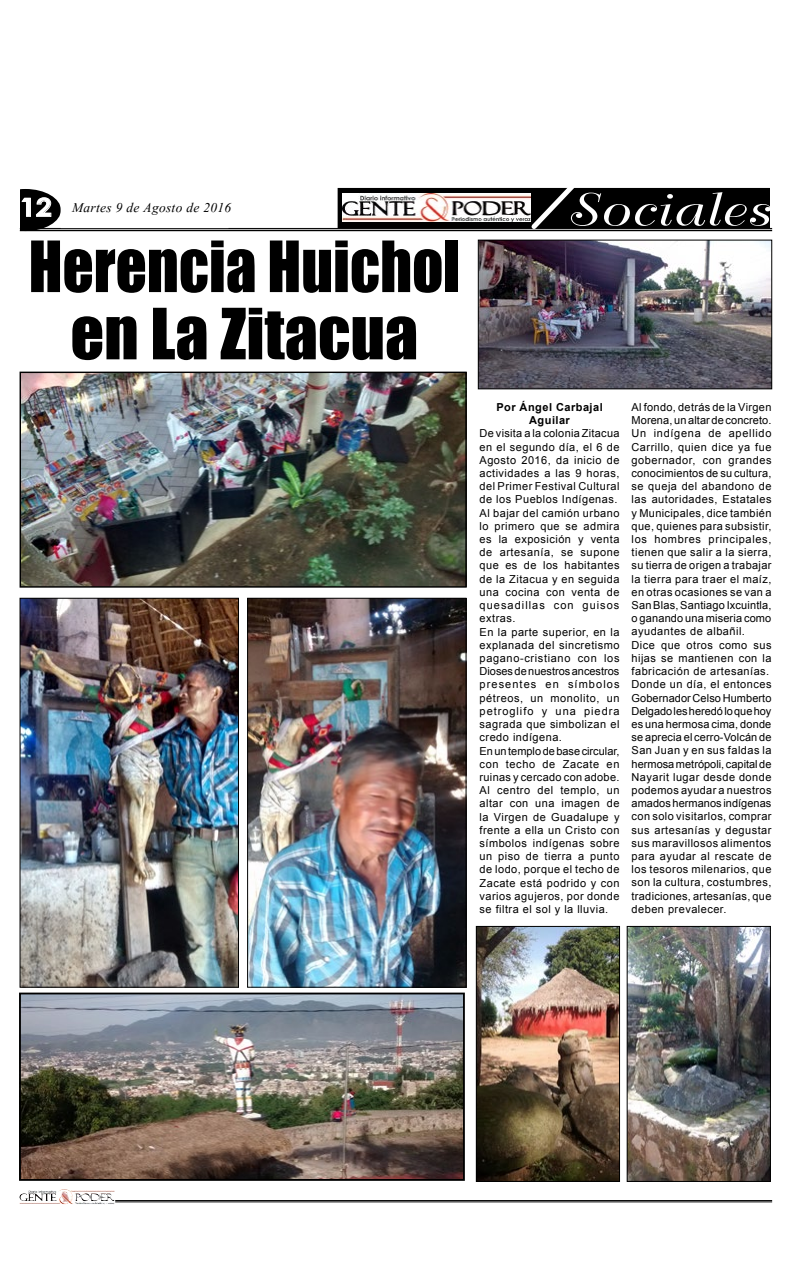
<style>
.page{position:relative;width:792px;height:1276px;background:#fff}
.page>*{position:absolute;margin:0;border:0;box-sizing:border-box;transform-origin:0 0}
.t1{font:65.2px/67.2px "Impact";color:#000;text-align:center;scale:.94 1}
.t2{font:700 25.2px "Century Gothic";color:#fff;scale:1.14 1}
.t3{font:16.7px "Vijaya";letter-spacing:.02em;color:#000}
.t4{font:11px/13.2px "Arial";letter-spacing:.045em;color:#000}
.t5{font:700 11px/13.2px "Arial";letter-spacing:.045em;color:#000;text-align:center}
</style>
<div class="page">
<img style="left:58px;top:1189px;width:14px;height:12px">
<hr style="left:115px;top:1200px;width:657px;height:1px;background:#000">
<hr style="left:115px;top:1201px;width:657px;height:1px;background:#000">
<svg style="left:20px;top:189px;width:41px;height:41px"></svg>
<hr style="left:20px;top:228px;width:752px;height:1px;background:#000">
<hr style="left:20px;top:230px;width:752px;height:1px;background:#000">
<img style="left:22px;top:995px;width:440px;height:182px">
<div style="left:19px;top:992px;width:446px;height:188px;border:2px solid #000"></div>
<img style="left:22px;top:373px;width:443px;height:212px">
<div style="left:20px;top:371px;width:447px;height:216px;border:1px solid #000"></div>
<img style="left:22px;top:600px;width:215px;height:385px">
<div style="left:20px;top:598px;width:219px;height:389px;border:1px solid #000"></div>
<img style="left:249px;top:600px;width:216px;height:385px">
<div style="left:247px;top:598px;width:220px;height:389px;border:1px solid #000"></div>
<div style="left:338px;top:188px;width:431px;height:40px;background:#000"></div>
<img style="left:343px;top:194px;width:184px;height:28px">
<svg style="left:527px;top:187px;width:244px;height:45px"></svg>
<img style="left:480px;top:242px;width:290px;height:145px">
<div style="left:478px;top:240px;width:294px;height:149px;border:1px solid #000"></div>
<img style="left:478px;top:928px;width:140px;height:251px">
<div style="left:476px;top:926px;width:144px;height:255px;border:1px solid #000"></div>
<img style="left:629px;top:928px;width:140px;height:251px">
<div style="left:627px;top:926px;width:144px;height:255px;border:1px solid #000"></div>
<h2 class="t2" style="left:20px;top:188px;width:30px">12</h2>
<h1 class="t1" style="left:29px;top:231px;width:461px">Herencia Huichol en La Zitacua</h1>
<h3 class="t3" style="left:72px;top:195px;width:161px">Martes 9 de Agosto de 2016</h3>
<p class="t5" style="left:496px;top:400px;width:108px">Por Ángel Carbajal<br>Aguilar</p>
<p class="t4" style="left:480px;top:427px;width:142px">De visita a la colonia Zitacua en el segundo día, el 6 de<br>Agosto 2016, da inicio de actividades a las 9 horas, del Primer Festival Cultural de los Pueblos Indígenas.<br>Al bajar del camión urbano lo primero que se admira es la exposición y venta de artesanía, se supone que es de los habitantes de la Zitacua y en seguida una cocina con venta de quesadillas con guisos extras.<br>En la parte superior, en la explanada del sincretismo pagano-cristiano con los<br>Dioses de nuestros ancestros presentes en símbolos pétreos, un monolito, un petroglifo y una piedra sagrada que simbolizan el credo indígena.<br>En un templo de base circular, con techo de Zacate en ruinas y cercado con adobe.<br>Al centro del templo, un altar con una imagen de la Virgen de Guadalupe y frente a ella un Cristo con símbolos indígenas sobre un piso de tierra a punto de lodo, porque el techo de<br>Zacate está podrido y con varios agujeros, por donde se filtra el sol y la lluvia.</p>
<p class="t4" style="left:632px;top:400px;width:142px">Al fondo, detrás de la Virgen<br>Morena, un altar de concreto.<br>Un indígena de apellido<br>Carrillo, quien dice ya fue gobernador, con grandes conocimientos de su cultura, se queja del abandono de las autoridades, Estatales y Municipales, dice también que, quienes para subsistir, los hombres principales, tienen que salir a la sierra, su tierra de origen a trabajar la tierra para traer el maíz, en otras ocasiones se van a<br>San Blas, Santiago Ixcuintla, o ganando una miseria como ayudantes de albañil.<br>Dice que otros como sus hijas se mantienen con la fabricación de artesanías.<br>Donde un día, el entonces<br>Gobernador Celso Humberto<br>Delgado les heredó lo que hoy es una hermosa cima, donde se aprecia el cerro-Volcán de<br>San Juan y en sus faldas la hermosa metrópoli, capital de<br>Nayarit lugar desde donde podemos ayudar a nuestros amados hermanos indígenas con solo visitarlos, comprar sus artesanías y degustar sus maravillosos alimentos para ayudar al rescate de los tesoros milenarios, que son la cultura, costumbres, tradiciones, artesanías, que deben prevalecer.</p>
</div>
